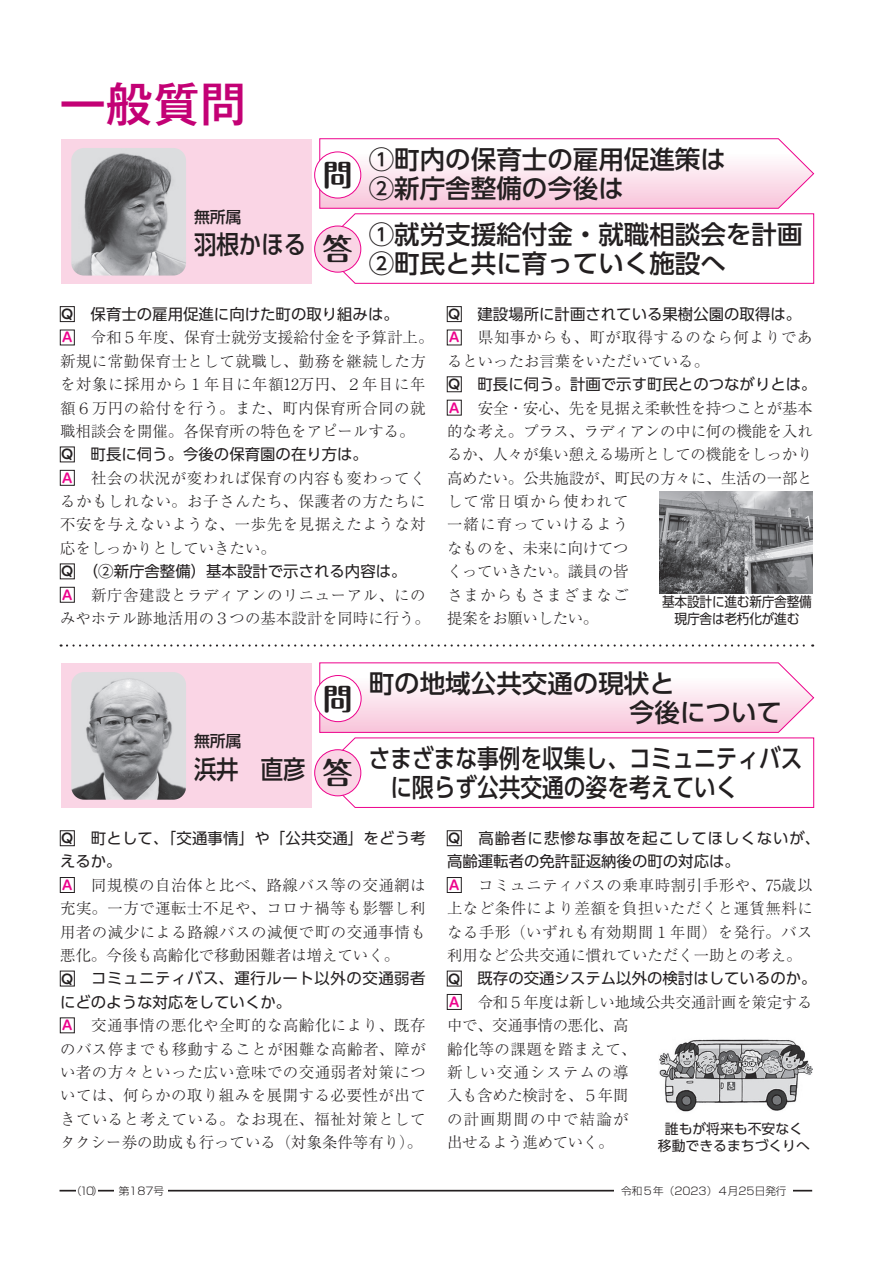
<style>
.page{position:relative;width:893px;height:1263px;background:#fff}
.page>*{position:absolute;margin:0;border:0;box-sizing:border-box;transform-origin:0 0}
.t1{font:500 46.8px "Gothic MB101 Pro";color:#c30175}
.t2{font:700 29.7px "Maru Fo Pro";color:#231f20}
.t3{font:500 25.5px "UD Shin Go Pro";color:#231f20}
.t4{font:500 25.5px "UD Shin Go Pro";color:#231f20;scale:.85 1}
.t5{font:500 25.5px "UD Shin Go Pro";color:#231f20;scale:.88 1}
.t6{font:500 15.9px "UD Shin Go Pro";letter-spacing:-.01em;color:#231f20}
.t7{font:300 15.45px/23.4px "Ryumin Pro";color:#231f20;text-align:justify}
.t8{font:300 15.45px/23.4px "Ryumin Pro";letter-spacing:.035em;color:#231f20}
.t9{font:15.45px/23.4px "UD Shin Go Pro";color:#231f20}
.t10{font:15.45px/23.4px "UD Shin Go Pro";letter-spacing:.06em;color:#231f20}
.t11{font:15.45px/23.4px "UD Shin Go Pro";letter-spacing:.035em;color:#231f20}
.t12{font:13.8px "UD Shin Go Pro";letter-spacing:-.02em;color:#231f20;scale:.92 1}
.t13{font:13.8px/17px "UD Shin Go Pro";color:#231f20;text-align:center}
.t14{font:700 13.05px "UD Shin M Go Pro De";color:#231f20}
.t15{font:700 13.05px "UD Shin M Go Pro De";color:#ed028c}
.t16{font:300 10.65px "Shin Go Pr 5";color:#231f20}
</style>
<div class="page">
<div style="left:61px;top:139px;width:251px;height:145px;background:#fad5e5"></div>
<svg style="left:319px;top:138px;width:495px;height:146px"></svg>
<div style="left:61px;top:663px;width:251px;height:145px;background:#fad5e5"></div>
<svg style="left:319px;top:662px;width:495px;height:146px"></svg>
<div style="left:315px;top:675px;width:46px;height:47px;background:#fff;border-radius:50%"></div>
<div style="left:315px;top:675px;width:46px;height:47px;border:1px solid #ed028c;border-radius:50%"></div>
<div style="left:315px;top:152px;width:46px;height:46px;background:#fff;border-radius:50%"></div>
<div style="left:314px;top:152px;width:47px;height:46px;border:1px solid #ed028c;border-radius:50%"></div>
<div style="left:315px;top:226px;width:46px;height:46px;background:#fad5e5;border-radius:50%"></div>
<div style="left:314px;top:226px;width:47px;height:46px;border:1px solid #ed028c;border-radius:50%"></div>
<div style="left:315px;top:750px;width:46px;height:46px;background:#fad5e5;border-radius:50%"></div>
<div style="left:314px;top:749px;width:47px;height:47px;border:1px solid #ed028c;border-radius:50%"></div>
<img style="left:71px;top:672px;width:115px;height:128px">
<img style="left:71px;top:148px;width:115px;height:128px">
<img style="left:659px;top:491px;width:153px;height:102px">
<img style="left:659px;top:1039px;width:153px;height:73px">
<div style="left:447px;top:830px;width:14px;height:16px;border:1px solid #231f20"></div>
<div style="left:447px;top:877px;width:14px;height:16px;border:1px solid #231f20"></div>
<div style="left:447px;top:971px;width:14px;height:15px;border:1px solid #231f20"></div>
<div style="left:447px;top:994px;width:14px;height:16px;border:1px solid #231f20"></div>
<div style="left:60px;top:306px;width:15px;height:16px;border:1px solid #231f20"></div>
<div style="left:60px;top:330px;width:15px;height:15px;border:1px solid #231f20"></div>
<div style="left:60px;top:447px;width:15px;height:15px;border:1px solid #231f20"></div>
<div style="left:60px;top:470px;width:15px;height:15px;border:1px solid #231f20"></div>
<div style="left:60px;top:564px;width:15px;height:15px;border:1px solid #231f20"></div>
<div style="left:60px;top:587px;width:15px;height:15px;border:1px solid #231f20"></div>
<div style="left:447px;top:306px;width:14px;height:16px;border:1px solid #231f20"></div>
<div style="left:447px;top:377px;width:14px;height:15px;border:1px solid #231f20"></div>
<div style="left:447px;top:400px;width:14px;height:15px;border:1px solid #231f20"></div>
<div style="left:60px;top:830px;width:15px;height:16px;border:1px solid #231f20"></div>
<div style="left:60px;top:877px;width:15px;height:16px;border:1px solid #231f20"></div>
<div style="left:60px;top:971px;width:15px;height:15px;border:1px solid #231f20"></div>
<div style="left:60px;top:1018px;width:15px;height:15px;border:1px solid #231f20"></div>
<svg style="left:61px;top:644px;width:752px;height:3px"></svg>
<hr style="left:60px;top:1190px;width:752px;height:1px;background:#231f20">
<div style="left:115px;top:1185px;width:53px;height:11px;background:#fff"></div>
<div style="left:77px;top:1185px;width:21px;height:11px;background:#fff"></div>
<div style="left:614px;top:1186px;width:179px;height:9px;background:#fff"></div>
<p class="t1" style="left:60px;top:65px;width:189px">一般質問</p>
<p class="t6" style="left:194px;top:204px;width:49px">無所属</p>
<p class="t5" style="left:194px;top:224px;width:129px">羽根かほる</p>
<p class="t2" style="left:323px;top:151px;width:31px">問</p>
<p class="t2" style="left:323px;top:225px;width:31px">答</p>
<p class="t3" style="left:369px;top:138px;width:359px">①町内の保育士の雇用促進策は</p>
<p class="t3" style="left:369px;top:167px;width:257px">②新庁舎整備の今後は</p>
<p class="t3" style="left:369px;top:214px;width:435px">①就労支援給付金・就職相談会を計画</p>
<p class="t3" style="left:369px;top:242px;width:359px">②町民と共に育っていく施設へ</p>
<p class="t14" style="left:61px;top:303px;width:14px">Q</p>
<p class="t9" style="left:91px;top:302px;width:310px">保育士の雇用促進に向けた町の取り組みは。</p>
<p class="t15" style="left:62px;top:327px;width:12px">A</p>
<p class="t8" style="left:60px;top:325px;width:375px;text-indent:31px">令和５年度、保育士就労支援給付金を予算計上。新規に常勤保育士として就職し、勤務を継続した方を対象に採用から１年目に年額12万円、２年目に年額６万円の給付を行う。また、町内保育所合同の就職相談会を開催。各保育所の特色をアピールする。</p>
<p class="t14" style="left:61px;top:444px;width:14px">Q</p>
<p class="t9" style="left:91px;top:442px;width:279px">町長に伺う。今後の保育園の在り方は。</p>
<p class="t15" style="left:62px;top:467px;width:12px">A</p>
<p class="t7" style="left:60px;top:465px;width:367px;text-indent:31px">社会の状況が変われば保育の内容も変わってくるかもしれない。お子さんたち、保護者の方たちに不安を与えないような、一歩先を見据えたような対応をしっかりとしていきたい。</p>
<p class="t14" style="left:61px;top:561px;width:14px">Q</p>
<p class="t9" style="left:83px;top:559px;width:325px">（②新庁舎整備）基本設計で示される内容は。</p>
<p class="t15" style="left:62px;top:584px;width:12px">A</p>
<p class="t7" style="left:60px;top:582px;width:371px;text-align:right">新庁舎建設とラディアンのリニューアル、にの<br>みやホテル跡地活用の３つの基本設計を同時に行う。</p>
<p class="t14" style="left:448px;top:303px;width:14px">Q</p>
<p class="t9" style="left:478px;top:302px;width:325px">建設場所に計画されている果樹公園の取得は。</p>
<p class="t15" style="left:449px;top:327px;width:12px">A</p>
<p class="t8" style="left:447px;top:325px;width:367px;text-indent:31px">県知事からも、町が取得するのなら何よりであるといったお言葉をいただいている。</p>
<p class="t14" style="left:448px;top:374px;width:14px">Q</p>
<p class="t9" style="left:478px;top:372px;width:341px">町長に伺う。計画で示す町民とのつながりとは。</p>
<p class="t15" style="left:449px;top:397px;width:12px">A</p>
<p class="t7" style="left:447px;top:395px;width:367px;text-align:left;text-indent:31px">安全・安心、先を見据え柔軟性を持つことが基本的な考え。プラス、ラディアンの中に何の機能を入れるか、人々が集い憩える場所としての機能をしっかり高めたい。公共施設が、町民の方々に、生活の一部として常日頃から使われて<br>一緒に育っていけるよう<br>なものを、未来に向けてつ<br>くっていきたい。議員の皆<br>さまからもさまざまなご<br>提案をお願いしたい。</p>
<p class="t12" style="left:662px;top:591px;width:164px">基本設計に進む新庁舎整備</p>
<p class="t12" style="left:675px;top:608px;width:137px">現庁舎は老朽化が進む</p>
<p class="t6" style="left:194px;top:728px;width:49px">無所属</p>
<p class="t5" style="left:194px;top:748px;width:128px">浜井　直彦</p>
<p class="t2" style="left:323px;top:675px;width:31px">問</p>
<p class="t2" style="left:323px;top:749px;width:31px">答</p>
<p class="t3" style="left:369px;top:663px;width:308px">町の地域公共交通の現状と</p>
<p class="t3" style="left:629px;top:691px;width:155px">今後について</p>
<p class="t4" style="left:369px;top:738px;width:512px">さまざまな事例を収集し、コミュニティバス</p>
<p class="t4" style="left:369px;top:766px;width:435px">　に限らず公共交通の姿を考えていく</p>
<p class="t9" style="left:60px;top:826px;width:367px;text-indent:31px">町として、「交通事情」や「公共交通」をどう考えるか。</p>
<p class="t15" style="left:62px;top:874px;width:12px">A</p>
<p class="t14" style="left:61px;top:828px;width:14px">Q</p>
<p class="t7" style="left:60px;top:872px;width:367px;text-indent:31px">同規模の自治体と比べ、路線バス等の交通網は充実。一方で運転士不足や、コロナ禍等も影響し利用者の減少による路線バスの減便で町の交通事情も悪化。今後も高齢化で移動困難者は増えていく。</p>
<p class="t14" style="left:61px;top:968px;width:14px">Q</p>
<p class="t11" style="left:60px;top:966px;width:367px;text-indent:31px">コミュニティバス、運行ルート以外の交通弱者にどのような対応をしていくか。</p>
<p class="t15" style="left:62px;top:1015px;width:12px">A</p>
<p class="t7" style="left:60px;top:1012px;width:367px;text-indent:31px">交通事情の悪化や全町的な高齢化により、既存のバス停までも移動することが困難な高齢者、障がい者の方々といった広い意味での交通弱者対策については、何らかの取り組みを展開する必要性が出てきていると考えている。なお現在、福祉対策としてタクシー券の助成も行っている（対象条件等有り）。</p>
<p class="t10" style="left:447px;top:826px;width:375px;text-indent:32px">高齢者に悲惨な事故を起こしてほしくないが、高齢運転者の免許証返納後の町の対応は。</p>
<p class="t15" style="left:449px;top:874px;width:12px">A</p>
<p class="t14" style="left:448px;top:828px;width:14px">Q</p>
<p class="t7" style="left:447px;top:872px;width:367px;text-indent:31px">コミュニティバスの乗車時割引手形や、75歳以上など条件により差額を負担いただくと運賃無料になる手形（いずれも有効期間１年間）を発行。バス利用など公共交通に慣れていただく一助との考え。</p>
<p class="t14" style="left:448px;top:968px;width:14px">Q</p>
<p class="t9" style="left:478px;top:966px;width:341px">既存の交通システム以外の検討はしているのか。</p>
<p class="t15" style="left:449px;top:991px;width:12px">A</p>
<p class="t7" style="left:447px;top:989px;width:367px;text-align:left;text-indent:31px">令和５年度は新しい地域公共交通計画を策定する中で、交通事情の悪化、高<br>齢化等の課題を踏まえて、<br>新しい交通システムの導<br>入も含めた検討を、５年間<br>の計画期間の中で結論が<br>出せるよう進めていく。</p>
<p class="t13" style="left:658px;top:1119px;width:154px">誰もが将来も不安なく移動できるまちづくりへ</p>
<p class="t16" style="left:71px;top:1182px;width:33px">（10）</p>
<p class="t16" style="left:119px;top:1182px;width:47px">第187号</p>
<p class="t16" style="left:621px;top:1182px;width:167px">令和５年（2023）４月25日発行</p>
</div>
